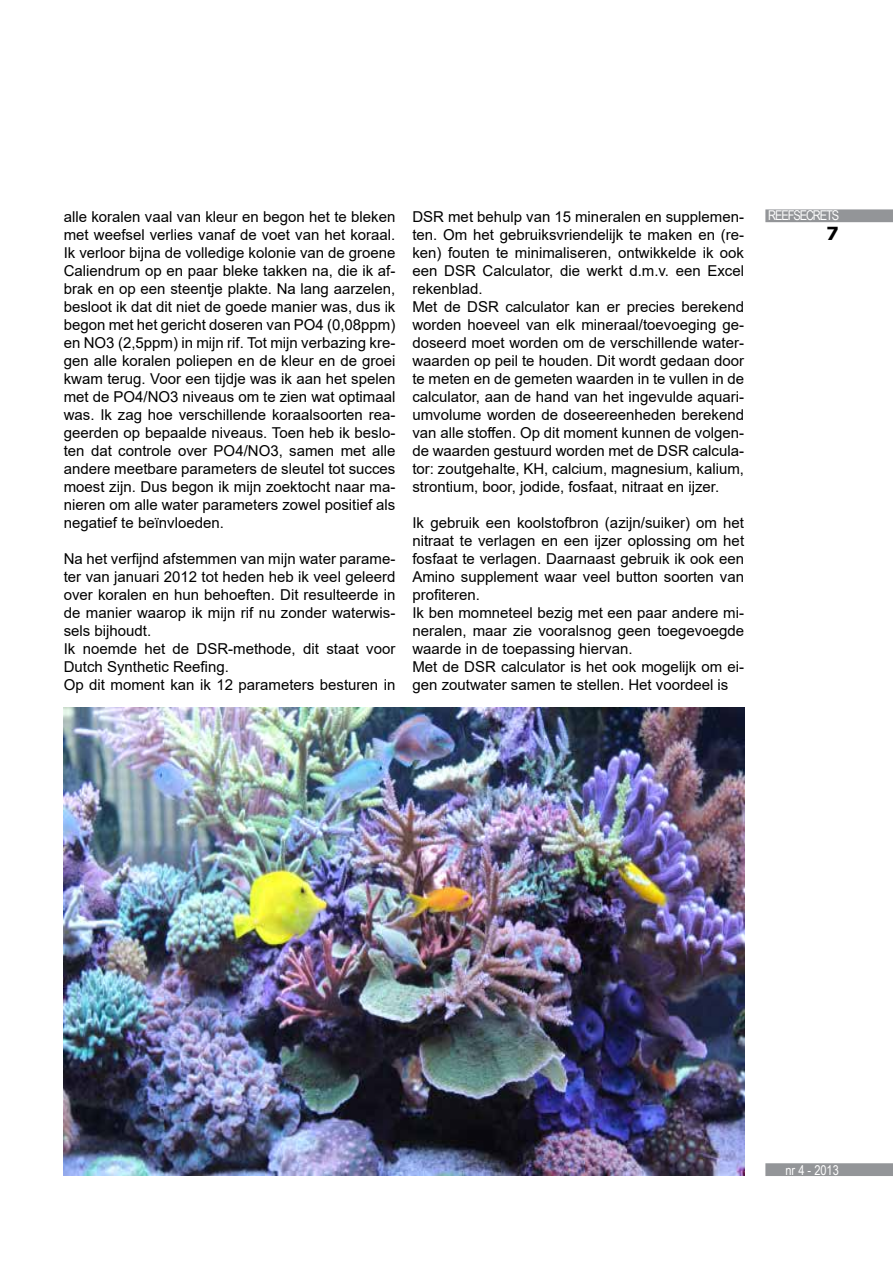
<style>
.page{position:relative;width:893px;height:1263px;background:#fff}
.page>*{position:absolute;margin:0;border:0;box-sizing:border-box;transform-origin:0 0}
.t1{font:700 18px "Verdana";color:#000}
.t2{font:15px/18px "Arial";color:#000}
.t3{font:13.5px "Arial Narrow";letter-spacing:-.08em;color:#fff}
</style>
<div class="page">
<div style="left:765px;top:209px;width:128px;height:13px;background:#939598"></div>
<div style="left:765px;top:1163px;width:128px;height:13px;background:#939598"></div>
<img style="left:64px;top:708px;width:680px;height:467px">
<p class="t2" style="left:64px;top:208px;width:333px;text-align:justify">alle koralen vaal van kleur en begon het te bleken met weefsel verlies vanaf de voet van het koraal.<br>Ik verloor bijna de volledige kolonie van de groene Caliendrum op en paar bleke takken na, die ik af&shy;brak en op een steentje plakte. Na lang aarzelen, besloot ik dat dit niet de goede manier was, dus ik begon met het gericht doseren van PO4 (0,08ppm) en NO3 (2,5ppm) in mijn rif. Tot mijn verbazing kre&shy;gen alle koralen poliepen en de kleur en de groei kwam terug. Voor een tijdje was ik aan het spelen met de PO4/NO3 niveaus om te zien wat optimaal was. Ik zag hoe verschillende koraalsoorten rea&shy;geerden op bepaalde niveaus. Toen heb ik beslo&shy;ten dat controle over PO4/NO3, samen met alle andere meetbare parameters de sleutel tot succes moest zijn. Dus begon ik mijn zoektocht naar ma&shy;nieren om alle water parameters zowel positief als negatief te beïnvloeden.</p>
<p class="t2" style="left:64px;top:550px;width:333px">Na het verfijnd afstemmen van mijn water parame&shy;ter van januari 2012 tot heden heb ik veel geleerd over koralen en hun behoeften. Dit resulteerde in de manier waarop ik mijn rif nu zonder waterwis&shy;sels bijhoudt.<br>Ik noemde het de DSR-methode, dit staat voor Dutch Synthetic Reefing.<br>Op dit moment kan ik 12 parameters besturen in</p>
<p class="t2" style="left:412px;top:208px;width:333px">DSR met behulp van 15 mineralen en supplemen&shy;ten. Om het gebruiksvriendelijk te maken en (re&shy;ken) fouten te minimaliseren, ontwikkelde ik ook een DSR Calculator, die werkt d.m.v. een Excel rekenblad.<br>Met de DSR calculator kan er precies berekend worden hoeveel van elk mineraal/toevoeging ge&shy;doseerd moet worden om de verschillende water&shy;waarden op peil te houden. Dit wordt gedaan door te meten en de gemeten waarden in te vullen in de calculator, aan de hand van het ingevulde aquari&shy;umvolume worden de doseereenheden berekend van alle stoffen. Op dit moment kunnen de volgen&shy;de waarden gestuurd worden met de DSR calcula&shy;tor: zoutgehalte, KH, calcium, magnesium, kalium, strontium, boor, jodide, fosfaat, nitraat en ijzer.</p>
<p class="t2" style="left:412px;top:514px;width:333px">Ik gebruik een koolstofbron (azijn/suiker) om het nitraat te verlagen en een ijzer oplossing om het fosfaat te verlagen. Daarnaast gebruik ik ook een Amino supplement waar veel button soorten van profiteren.<br>Ik ben momneteel bezig met een paar andere mi&shy;neralen, maar zie vooralsnog geen toegevoegde waarde in de toepassing hiervan.<br>Met de DSR calculator is het ook mogelijk om ei&shy;gen zoutwater samen te stellen. Het voordeel is</p>
<p class="t3" style="left:768px;top:206px;width:73px">REEFSECRETS</p>
<p class="t1" style="left:826px;top:221px;width:14px">7</p>
<p class="t3" style="left:785px;top:1160px;width:55px">nr 4 - 2013</p>
</div>
